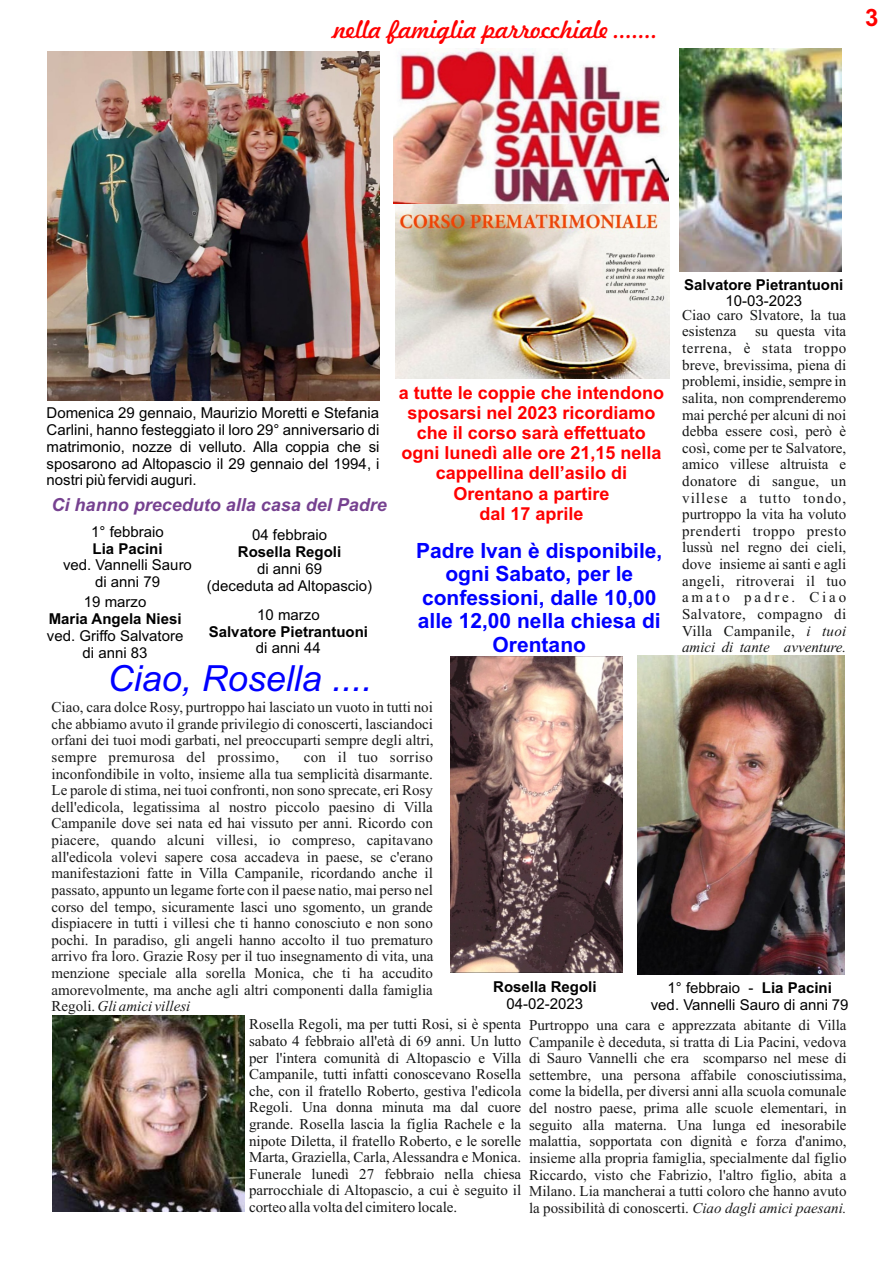
<style>
.page{position:relative;width:893px;height:1263px;background:#fff}
.page>*{position:absolute;margin:0;border:0;box-sizing:border-box;transform-origin:0 0}
.t1{font:italic 36px "Arial";color:#00f}
.t2{font:24px "Freehand 521 BT Regular C";color:#f00}
.t3{font:700 24px "Arial";color:#f00}
.t4{font:700 21px/23.4px "Arial";color:#00f;text-align:center}
.t5{font:700 18px/20.1px "Arial";color:#f00;text-align:center}
.t6{font:italic 700 18px "Arial";color:#764190}
.t7{font:15px/16.6px "Times New Roman";color:#1a1a1a;text-align:justify}
.t8{font:15px/16.6px "Times New Roman";color:#151616;text-align:justify}
.t9{font:15px/16.8px "Arial";color:#000;text-align:center}
.t10{font:700 15px "Arial";color:#000}
.s1{font-style:italic}
.s2{font-weight:700}
</style>
<div class="page">
<img style="left:48px;top:51px;width:332px;height:350px">
<img style="left:52px;top:1015px;width:193px;height:196px">
<img style="left:637px;top:656px;width:207px;height:318px">
<img style="left:451px;top:656px;width:171px;height:316px">
<img style="left:679px;top:48px;width:163px;height:223px">
<img style="left:395px;top:201px;width:275px;height:178px">
<img style="left:394px;top:48px;width:274px;height:156px">
<h2 class="t2" style="left:333px;top:20px;width:327px">nella famiglia parrocchiale .......</h2>
<h2 class="t3" style="left:865px;top:8px;width:15px">3</h2>
<p class="t9" style="left:47px;top:406px;width:334px;text-align:justify">Domenica 29 gennaio, Maurizio Moretti e Stefania Carlini, hanno festeggiato il loro 29° anniversario di matrimonio, nozze di velluto. Alla coppia che si sposarono ad Altopascio il 29 gennaio del 1994, i nostri più fervidi auguri.</p>
<p class="t6" style="left:52px;top:498px;width:337px">Ci hanno preceduto alla casa del Padre</p>
<p class="t9" style="left:91px;top:525px;width:74px">1° febbraio</p>
<p class="t10" style="left:93px;top:543px;width:72px">Lia Pacini</p>
<p class="t9" style="left:63px;top:558px;width:130px">ved. Vannelli Sauro di anni 79</p>
<p class="t9" style="left:84px;top:595px;width:64px">19 marzo</p>
<p class="t10" style="left:49px;top:613px;width:134px">Maria Angela Niesi</p>
<p class="t9" style="left:47px;top:629px;width:138px">ved. Griffo Salvatore di anni 83</p>
<p class="t9" style="left:252px;top:528px;width:77px">04 febbraio</p>
<p class="t10" style="left:238px;top:546px;width:105px">Rosella Regoli</p>
<p class="t9" style="left:207px;top:562px;width:167px">di anni 69<br>(deceduta ad Altopascio)</p>
<p class="t9" style="left:257px;top:607px;width:64px">10 marzo</p>
<p class="t10" style="left:209px;top:626px;width:161px">Salvatore Pietrantuoni</p>
<p class="t9" style="left:256px;top:641px;width:67px">di anni 44</p>
<h1 class="t1" style="left:108px;top:665px;width:266px">Ciao, Rosella ....</h1>
<p class="t5" style="left:399px;top:384px;width:267px">a tutte le coppie che intendono sposarsi nel 2023 ricordiamo che il corso sarà effettuato ogni lunedì alle ore 21,15 nella cappellina dell’asilo di<br>Orentano a partire<br>dal 17 aprile</p>
<h3 class="t4" style="left:416px;top:540px;width:248px">Padre Ivan è disponibile, ogni Sabato, per le confessioni, dalle 10,00 alle 12,00 nella chiesa di<br>Orentano</h3>
<p class="t10" style="left:684px;top:279px;width:161px">Salvatore Pietrantuoni</p>
<p class="t9" style="left:725px;top:294px;width:78px">10-03-2023</p>
<p class="t8" style="left:682px;top:308px;width:166px">Ciao caro Slvatore, la tua esistenza su questa vita terrena, è stata troppo breve, brevissima, piena di problemi, insidie, sempre in salita, non comprenderemo mai perché per alcuni di noi debba essere così, però è così, come per te Salvatore, amico villese altruista e donatore di sangue, un villese a tutto tondo, purtroppo la vita ha voluto prenderti troppo presto lussù nel regno dei cieli, dove insieme ai santi e agli angeli, ritroverai il tuo amato padre. Ciao Salvatore, compagno di Villa Campanile, <span class="s1">i tuoi amici di tante avventure.</span></p>
<p class="t7" style="left:52px;top:700px;width:384px">Ciao, cara dolce Rosy, purtroppo hai lasciato un vuoto in tutti noi che abbiamo avuto il grande privilegio di conoscerti, lasciandoci orfani dei tuoi modi garbati, nel preoccuparti sempre degli altri, sempre premurosa del prossimo,</p>
<p class="t7" style="left:52px;top:750px;width:384px;text-indent:252px">con il tuo sorriso inconfondibile in volto, insieme alla tua semplicità disarmante.<br>Le parole di stima, nei tuoi confronti, non sono sprecate, eri Rosy dell'edicola, legatissima al nostro piccolo paesino di Villa Campanile dove sei nata ed hai vissuto per anni. Ricordo con piacere, quando alcuni villesi, io compreso, capitavano all'edicola volevi sapere cosa accadeva in paese, se c'erano manifestazioni fatte in Villa Campanile, ricordando anche il passato, appunto un legame forte con il paese natio, mai perso nel corso del tempo, sicuramente lasci uno sgomento, un grande dispiacere in tutti i villesi che ti hanno conosciuto e non sono pochi. In paradiso, gli angeli hanno accolto il tuo prematuro arrivo fra loro. Grazie Rosy per il tuo insegnamento di vita, una menzione speciale alla sorella Monica, che ti ha accudito amorevolmente, ma anche agli altri componenti dalla famiglia Regoli. <span class="s1">Gli amici villesi</span></p>
<p class="t10" style="left:493px;top:981px;width:105px">Rosella Regoli</p>
<p class="t9" style="left:507px;top:997px;width:78px">04-02-2023</p>
<p class="t9" style="left:651px;top:980px;width:199px">1° febbraio - <span class="s2">Lia Pacini<br></span>ved. Vannelli Sauro di anni 79</p>
<p class="t8" style="left:249px;top:1017px;width:274px">Rosella Regoli, ma per tutti Rosi, si è spenta sabato 4 febbraio all'età di 69 anni. Un lutto per l'intera comunità di Altopascio e Villa Campanile, tutti infatti conoscevano Rosella che, con il fratello Roberto, gestiva l'edicola Regoli. Una donna minuta ma dal cuore grande. Rosella lascia la figlia Rachele e la nipote Diletta, il fratello Roberto, e le sorelle Marta, Graziella, Carla, Alessandra e Monica.<br>Funerale lunedì 27 febbraio nella chiesa parrocchiale di Altopascio, a cui è seguito il corteo alla volta del cimitero locale.</p>
<p class="t7" style="left:529px;top:1018px;width:319px">Purtroppo una cara e apprezzata abitante di Villa Campanile è deceduta, si tratta di Lia Pacini, vedova di Sauro Vannelli che era scomparso nel mese di settembre, una persona affabile conosciutissima, come la bidella, per diversi anni alla scuola comunale del nostro paese, prima alle scuole elementari, in seguito alla materna. Una lunga ed inesorabile malattia, sopportata con dignità e forza d'animo, insieme alla propria famiglia, specialmente dal figlio Riccardo, visto che Fabrizio, l'altro figlio, abita a Milano. Lia mancherai a tutti coloro che hanno avuto la possibilità di conoscerti. <span class="s1">Ciao dagli amici paesani.</span></p>
</div>
